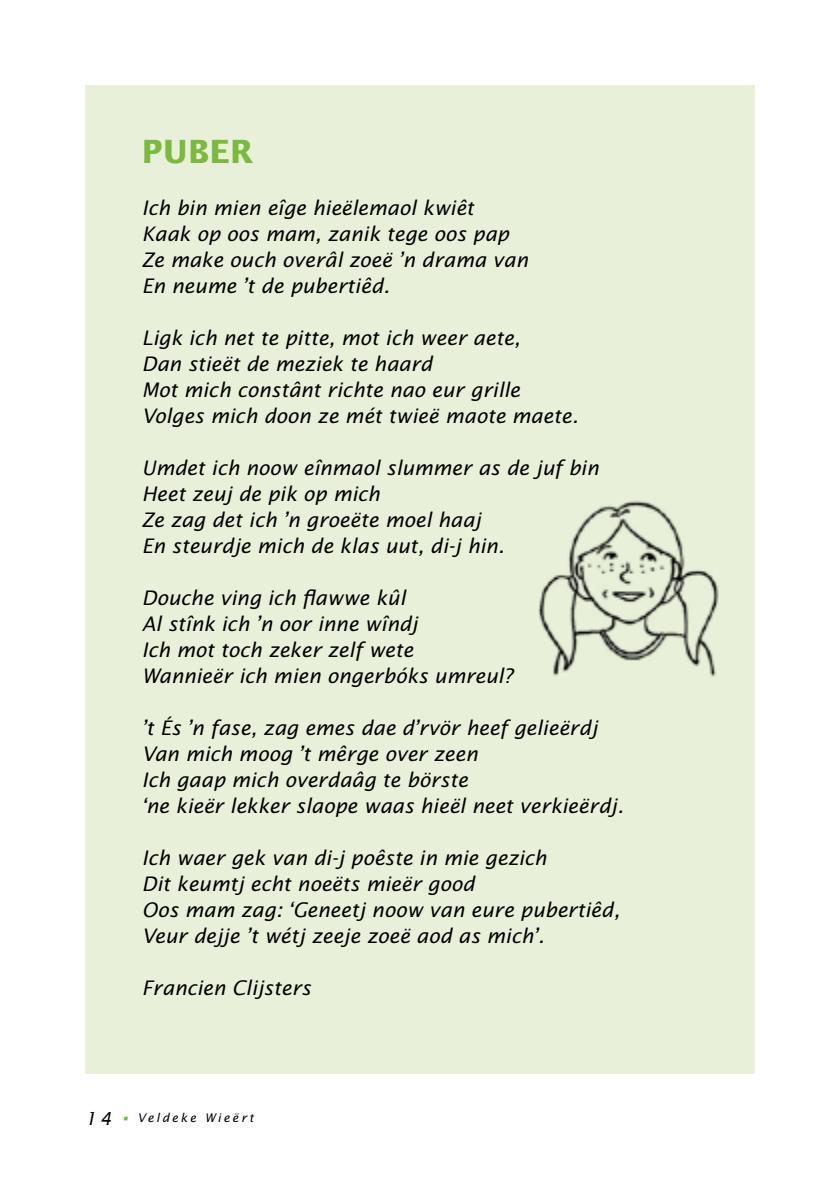
<style>
.page{position:relative;width:840px;height:1191px;background:#fff}
.page>*{position:absolute;margin:0;border:0;box-sizing:border-box;transform-origin:0 0}
.Koppen{font:700 32px "Lucida Sans Std";color:#7cb93f}
.Platte_tekst{font:italic 20px "Lucida Sans Std";color:#000}
.t1{font:italic 12px "Lucida Sans Std";letter-spacing:.2em;color:#000}
.s1{font-size:18px}
.s2{color:#7cb93f}
</style>
<div class="page">
<div style="left:85px;top:85px;width:669px;height:988px;background:#e8f0d9"></div>
<img style="left:538px;top:500px;width:181px;height:177px">
<p class="Koppen" style="left:142px;top:133px;width:113px">PUBER</p>
<p class="Platte_tekst" style="left:142px;top:196px;width:333px">Ich bin mien eîge hieëlemaol kwiêt</p>
<p class="Platte_tekst" style="left:142px;top:222px;width:368px">Kaak op oos mam, zanik tege oos pap</p>
<p class="Platte_tekst" style="left:142px;top:248px;width:387px">Ze make ouch overâl zoeë ’n drama van</p>
<p class="Platte_tekst" style="left:142px;top:274px;width:249px">En neume ’t de pubertiêd.</p>
<p class="Platte_tekst" style="left:142px;top:326px;width:379px">Ligk ich net te pitte, mot ich weer aete,</p>
<p class="Platte_tekst" style="left:142px;top:352px;width:292px">Dan stieët de meziek te haard</p>
<p class="Platte_tekst" style="left:142px;top:378px;width:379px">Mot mich constânt richte nao eur grille</p>
<p class="Platte_tekst" style="left:142px;top:404px;width:437px">Volges mich doon ze mét twieë maote maete.</p>
<p class="Platte_tekst" style="left:142px;top:456px;width:458px">Umdet ich noow eînmaol slummer as de juf bin</p>
<p class="Platte_tekst" style="left:142px;top:482px;width:239px">Heet zeuj de pik op mich</p>
<p class="Platte_tekst" style="left:142px;top:508px;width:340px">Ze zag det ich ’n groeëte moel haaj</p>
<p class="Platte_tekst" style="left:142px;top:534px;width:363px">En steurdje mich de klas uut, di-j hin.</p>
<p class="Platte_tekst" style="left:142px;top:586px;width:265px">Douche ving ich flawwe kûl</p>
<p class="Platte_tekst" style="left:142px;top:612px;width:277px">Al stînk ich ’n oor inne wîndj</p>
<p class="Platte_tekst" style="left:142px;top:638px;width:273px">Ich mot toch zeker zelf wete</p>
<p class="Platte_tekst" style="left:142px;top:664px;width:372px">Wannieër ich mien ongerbóks umreul?</p>
<p class="Platte_tekst" style="left:142px;top:716px;width:457px">’t És ’n fase, zag emes dae d’rvör heef gelieërdj</p>
<p class="Platte_tekst" style="left:142px;top:742px;width:337px">Van mich moog ’t mêrge over zeen</p>
<p class="Platte_tekst" style="left:142px;top:768px;width:327px">Ich gaap mich overdaâg te börste</p>
<p class="Platte_tekst" style="left:142px;top:794px;width:482px">‘ne kieër lekker slaope waas hieël neet verkieërdj.</p>
<p class="Platte_tekst" style="left:142px;top:846px;width:406px">Ich waer gek van di-j poêste in mie gezich</p>
<p class="Platte_tekst" style="left:142px;top:872px;width:334px">Dit keumtj echt noeëts mieër good</p>
<p class="Platte_tekst" style="left:142px;top:898px;width:479px">Oos mam zag: ‘Geneetj noow van eure pubertiêd,</p>
<p class="Platte_tekst" style="left:142px;top:924px;width:403px">Veur dejje ’t wétj zeeje zoeë aod as mich’.</p>
<p class="Platte_tekst" style="left:142px;top:976px;width:170px">Francien Clijsters</p>
<p class="t1" style="left:85px;top:1111px;width:170px"><span class="s1">14</span> <span class="s2">•</span> Veldeke Wieërt</p>
</div>
